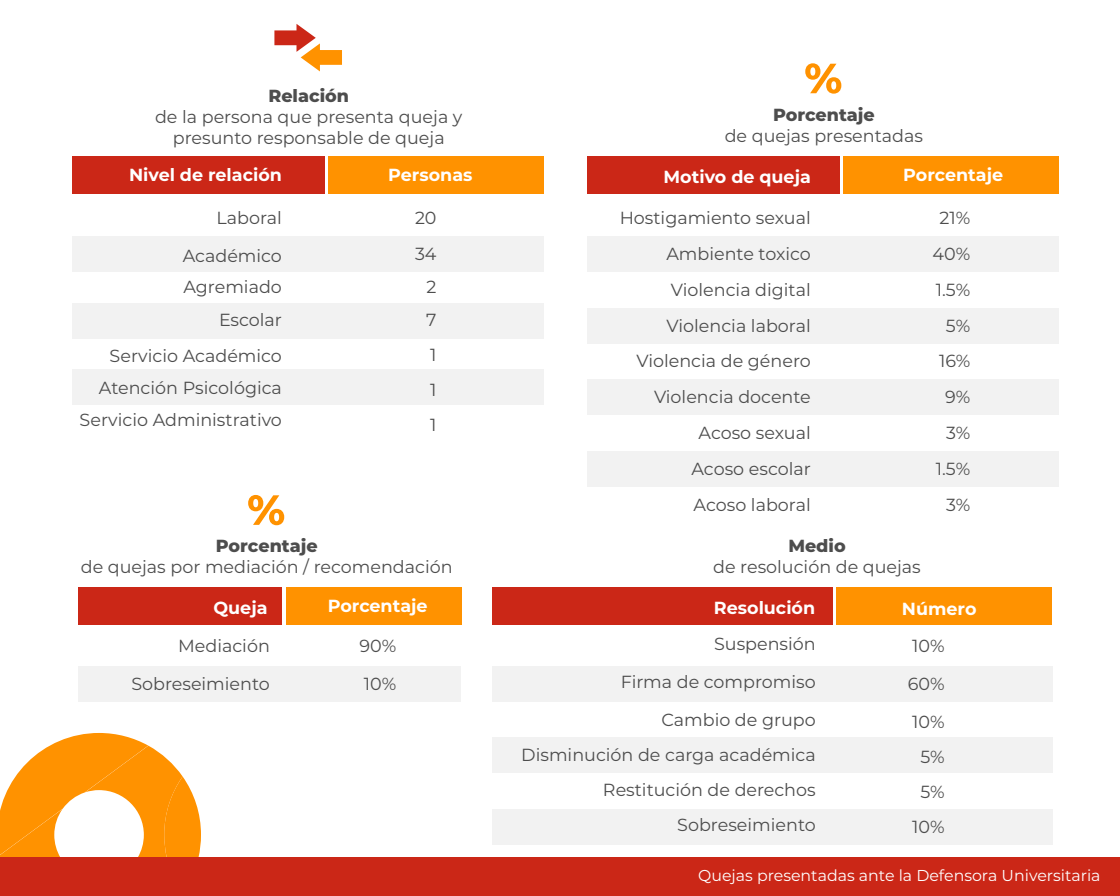
<style>
.page{position:relative;width:1120px;height:896px;background:#fff}
.page>*{position:absolute;margin:0;border:0;box-sizing:border-box;transform-origin:0 0}
.t1{font:17.5px/35.9px "Montserrat";color:#4d4d4d;text-align:right}
.t2{font:700 17.5px "Montserrat";color:#fff}
.t3{font:800 17.5px "Montserrat";color:#4d4d4d}
.t4{font:15.75px "Montserrat";color:#fff}
</style>
<div class="page">
<svg style="left:0;top:733px;width:201px;height:125px"></svg>
<div style="left:0;top:858px;width:1120px;height:38px;background:#cb2717"></div>
<div style="left:79px;top:666px;width:382px;height:36px;background:#f2f2f2"></div>
<div style="left:79px;top:587px;width:203px;height:37px;background:#cb2717"></div>
<div style="left:286px;top:587px;width:175px;height:37px;background:#ff9200"></div>
<svg style="left:248px;top:495px;width:36px;height:30px"></svg>
<div style="left:492px;top:666px;width:560px;height:35px;background:#f2f2f2"></div>
<div style="left:492px;top:737px;width:560px;height:36px;background:#f2f2f2"></div>
<div style="left:492px;top:809px;width:560px;height:36px;background:#f2f2f2"></div>
<div style="left:492px;top:587px;width:341px;height:37px;background:#cb2717"></div>
<div style="left:836px;top:587px;width:216px;height:37px;background:#ff9200"></div>
<div style="left:587px;top:236px;width:472px;height:36px;background:#f2f2f2"></div>
<div style="left:587px;top:308px;width:472px;height:35px;background:#f2f2f2"></div>
<div style="left:587px;top:380px;width:472px;height:35px;background:#f2f2f2"></div>
<div style="left:587px;top:451px;width:472px;height:36px;background:#f2f2f2"></div>
<div style="left:587px;top:157px;width:252px;height:37px;background:#cb2717"></div>
<div style="left:843px;top:157px;width:216px;height:37px;background:#ff9200"></div>
<svg style="left:805px;top:63px;width:36px;height:31px"></svg>
<div style="left:72px;top:236px;width:472px;height:36px;background:#f2f2f2"></div>
<div style="left:72px;top:303px;width:472px;height:35px;background:#f2f2f2"></div>
<div style="left:72px;top:369px;width:472px;height:36px;background:#f2f2f2"></div>
<div style="left:72px;top:157px;width:252px;height:37px;background:#cb2717"></div>
<div style="left:328px;top:157px;width:216px;height:37px;background:#ff9200"></div>
<svg style="left:274px;top:24px;width:68px;height:47px"></svg>
<p class="t3" style="left:268px;top:82px;width:82px">Relación</p>
<p class="t1" style="left:155px;top:105px;width:309px;line-height:21px;text-align:center">de la persona que presenta queja y presunto responsable de queja</p>
<p class="t2" style="left:129px;top:162px;width:155px">Nivel de relación</p>
<p class="t2" style="left:388px;top:162px;width:86px">Personas</p>
<p class="t1" style="left:183px;top:198px;width:101px;line-height:37.8px">Laboral<br>Académico</p>
<p class="t1" style="left:183px;top:270px;width:100px;line-height:32.4px">Agremiado<br>Escolar</p>
<p class="t1" style="left:80px;top:339px;width:204px;line-height:32.4px">Servicio Académico<br>Atención Psicológica<br>Servicio Administrativo</p>
<p class="t1" style="left:415px;top:199px;width:23px;text-align:left">20<br>34</p>
<p class="t1" style="left:426px;top:270px;width:12px;line-height:33.2px;text-align:left">2<br>7</p>
<p class="t1" style="left:430px;top:337px;width:8px;line-height:35px;text-align:justify">1<br>1<br>1</p>
<p class="t3" style="left:216px;top:533px;width:103px">Porcentaje</p>
<p class="t1" style="left:81px;top:549px;width:373px">de quejas por mediación / recomendación</p>
<p class="t2" style="left:213px;top:595px;width:56px">Queja</p>
<p class="t2" style="left:328px;top:593px;width:101px">Porcentaje</p>
<p class="t1" style="left:131px;top:627px;width:140px;line-height:37.8px">Mediación<br>Sobreseimiento</p>
<p class="t1" style="left:359px;top:627px;width:38px;line-height:37.8px;text-align:left">90%<br>10%</p>
<p class="t3" style="left:773px;top:102px;width:103px">Porcentaje</p>
<p class="t1" style="left:725px;top:117px;width:200px">de quejas presentadas</p>
<p class="t2" style="left:664px;top:165px;width:149px">Motivo de queja</p>
<p class="t2" style="left:903px;top:162px;width:101px">Porcentaje</p>
<p class="t1" style="left:620px;top:199px;width:193px">Hostigamiento sexual<br>Ambiente toxico<br>Violencia digital<br>Violencia laboral<br>Violencia de género<br>Violencia docente<br>Acoso sexual<br>Acoso escolar<br>Acoso laboral</p>
<p class="t1" style="left:933px;top:199px;width:39px">21%<br>40%<br>1.5%<br>5%<br>16%<br>9%<br>3%<br>1.5%<br>3%</p>
<p class="t3" style="left:788px;top:533px;width:59px">Medio</p>
<p class="t1" style="left:713px;top:548px;width:209px">de resolución de quejas</p>
<p class="t2" style="left:714px;top:596px;width:103px">Resolución</p>
<p class="t2" style="left:902px;top:596px;width:76px">Número</p>
<p class="t1" style="left:621px;top:625px;width:197px;line-height:37.8px">Suspensión<br>Firma de compromiso<br>Cambio de grupo</p>
<p class="t1" style="left:521px;top:737px;width:296px;line-height:35px">Disminución de carga académica<br>Restitución de derechos<br>Sobreseimiento</p>
<p class="t1" style="left:908px;top:626px;width:38px;line-height:37.8px;text-align:justify">10% 60% 10%</p>
<p class="t1" style="left:912px;top:738px;width:34px;line-height:35px;text-align:center">5%<br>5%<br>10%</p>
<p class="t4" style="left:698px;top:865px;width:404px">Quejas presentadas ante la Defensora Universitaria</p>
</div>
